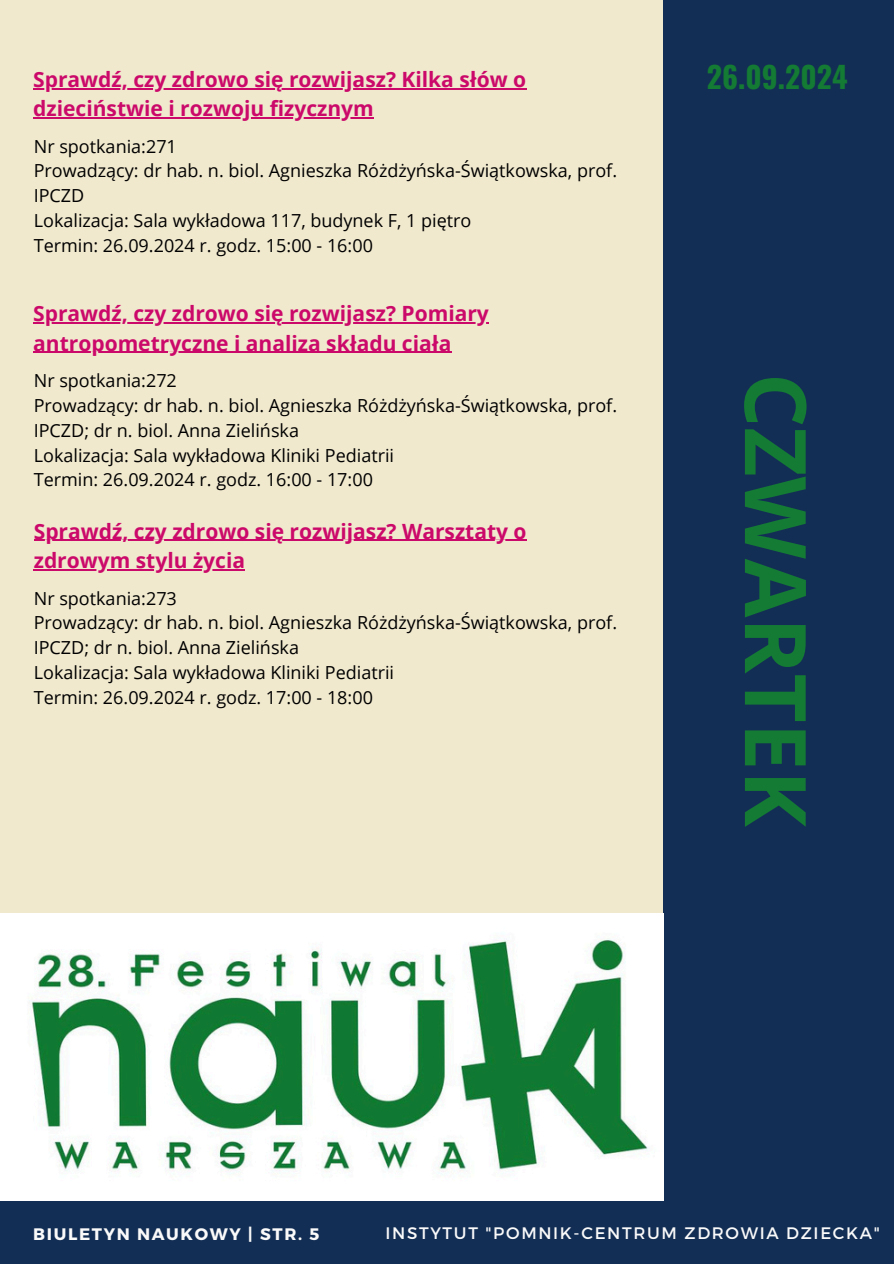
<style>
.page{position:relative;width:894px;height:1264px;background:#fff}
.page>*{position:absolute;margin:0;border:0;box-sizing:border-box;transform-origin:0 0}
.t1{font:700 85.05px "Open Sans";color:#137b34}
.t2{font:700 29.7px "Oswald";color:#137b34}
.t3{font:700 21px "Open Sans";color:#cb096a}
.t4{font:18px/24.8px "Open Sans";color:#000}
.t5{font:16.65px "Montserrat";letter-spacing:.1em;color:#fafafa}
.t6{font:700 16.65px "Montserrat";letter-spacing:.1em;color:#fafafa}
</style>
<div class="page">
<div style="left:0;top:0;width:893px;height:1263px;background:#f1e9ce"></div>
<div style="left:663px;top:0;width:230px;height:1199px;background:#132e54"></div>
<div style="left:0;top:1199px;width:893px;height:64px;background:#132e54"></div>
<img style="left:0;top:913px;width:663px;height:287px">
<hr style="left:33px;top:88px;width:493px;height:1px;background:#cb096a">
<hr style="left:33px;top:117px;width:341px;height:1px;background:#cb096a">
<hr style="left:33px;top:322px;width:456px;height:1px;background:#cb096a">
<hr style="left:33px;top:352px;width:418px;height:1px;background:#cb096a">
<hr style="left:34px;top:540px;width:492px;height:1px;background:#cb096a">
<hr style="left:34px;top:569px;width:211px;height:1px;background:#cb096a">
<p class="t3" style="left:33px;top:64px;width:494px">Sprawdź, czy zdrowo się rozwijasz? Kilka słów o</p>
<h3 class="t3" style="left:33px;top:94px;width:342px">dzieciństwie i rozwoju fizycznym</h3>
<h3 class="t4" style="left:34px;top:133px;width:145px">Nr spotkania:271</h3>
<p class="t4" style="left:34px;top:158px;width:584px">Prowadzący: dr hab. n. biol. Agnieszka Różdżyńska-Świątkowska, prof.<br>IPCZD</p>
<p class="t4" style="left:34px;top:207px;width:439px">Lokalizacja: Sala wykładowa 117, budynek F, 1 piętro</p>
<p class="t4" style="left:34px;top:232px;width:340px">Termin: 26.09.2024 r. godz. 15:00 - 16:00</p>
<p class="t3" style="left:33px;top:299px;width:457px">Sprawdź, czy zdrowo się rozwijasz? Pomiary</p>
<p class="t3" style="left:33px;top:328px;width:419px">antropometryczne i analiza składu ciała</p>
<p class="t4" style="left:34px;top:368px;width:145px">Nr spotkania:272</p>
<p class="t4" style="left:34px;top:392px;width:584px">Prowadzący: dr hab. n. biol. Agnieszka Różdżyńska-Świątkowska, prof.<br>IPCZD; dr n. biol. Anna Zielińska</p>
<p class="t4" style="left:34px;top:442px;width:362px">Lokalizacja: Sala wykładowa Kliniki Pediatrii</p>
<p class="t4" style="left:34px;top:467px;width:340px">Termin: 26.09.2024 r. godz. 16:00 - 17:00</p>
<h1 class="t3" style="left:34px;top:516px;width:494px">Sprawdź, czy zdrowo się rozwijasz? Warsztaty o</h1>
<h2 class="t3" style="left:34px;top:545px;width:213px">zdrowym stylu życia</h2>
<p class="t4" style="left:34px;top:585px;width:145px">Nr spotkania:273</p>
<h4 class="t4" style="left:34px;top:610px;width:584px">Prowadzący: dr hab. n. biol. Agnieszka Różdżyńska-Świątkowska, prof.<br>IPCZD; dr n. biol. Anna Zielińska</h4>
<h5 class="t4" style="left:34px;top:659px;width:362px">Lokalizacja: Sala wykładowa Kliniki Pediatrii<br>Termin: 26.09.2024 r. godz. 17:00 - 18:00</h5>
<p class="t2" style="left:706px;top:53px;width:142px">26.09.2024</p>
<p class="t1" style="left:835px;top:373px;width:455px;rotate:90deg">CZWARTEK</p>
<p class="t6" style="left:33px;top:1222px;width:287px">BIULETYN NAUKOWY | STR. 5</p>
<p class="t5" style="left:385px;top:1222px;width:495px">INSTYTUT "POMNIK-CENTRUM ZDROWIA DZIECKA"</p>
</div>
